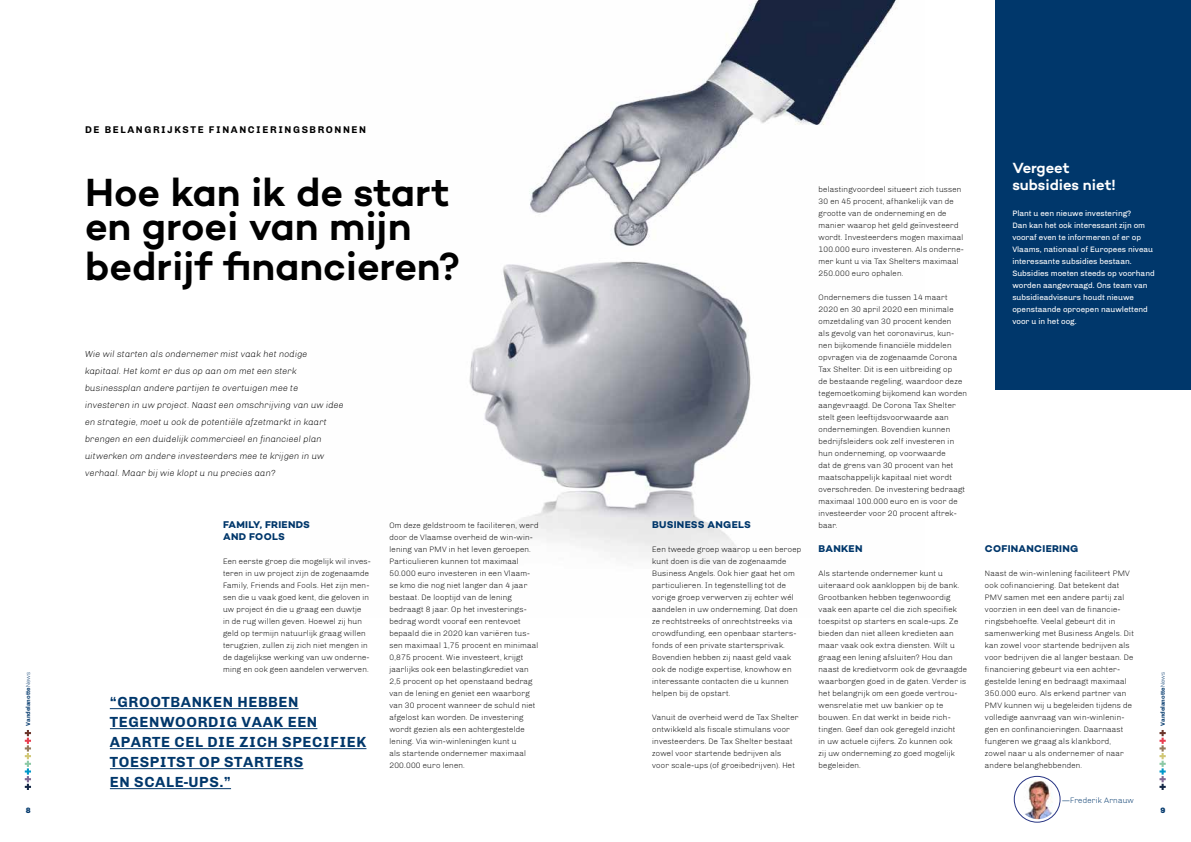
<style>
.page{position:relative;width:1191px;height:842px;background:#fff}
.page>*{position:absolute;margin:0;border:0;box-sizing:border-box;transform-origin:0 0}
.t1{font:600 40px/34px "Campton";color:#000}
.t2{font:700 15px/20px "Chivo";letter-spacing:.04em;color:#00376b}
.t3{font:600 15px/17px "Campton";letter-spacing:-.005em;color:#fff}
.t4{font:700 10px/12px "Campton";letter-spacing:.03em;color:#00376b}
.t5{font:700 10px "Chivo";letter-spacing:.16em;color:#000}
.t6{font:italic 300 9px/17px "Chivo";color:#000}
.t7{font:300 8px/12px "Chivo";color:#000}
.t8{font:8px/12px "Chivo";color:#fff}
.t9{font:300 8px "Chivo";color:#00376b}
.t10{font:900 8px "Chivo";color:#00376b}
.t11{font:700 6px "Chivo";color:#00376b}
.s1{font-weight:300}
</style>
<div class="page">
<img style="left:469px;top:0;width:428px;height:560px">
<hr style="left:110px;top:708px;width:188px;height:1px;background:#00376b">
<hr style="left:110px;top:728px;width:207px;height:1px;background:#00376b">
<hr style="left:110px;top:748px;width:256px;height:1px;background:#00376b">
<hr style="left:110px;top:768px;width:193px;height:1px;background:#00376b">
<hr style="left:110px;top:788px;width:121px;height:1px;background:#00376b">
<svg style="left:25px;top:730px;width:6px;height:60px"></svg>
<svg style="left:1159px;top:730px;width:6px;height:60px"></svg>
<div style="left:1014px;top:776px;width:46px;height:46px;border:1px solid #283583;border-radius:50%"></div>
<img style="left:1018px;top:780px;width:39px;height:39px;border-radius:20px">
<div style="left:995px;top:0;width:196px;height:354px;background:#00376b"></div>
<div style="left:995px;top:96px;width:196px;height:294px;background:#00376b"></div>
<p class="t5" style="left:85px;top:123px;width:282px">DE BELANGRIJKSTE FINANCIERINGSBRONNEN</p>
<h2 class="t3" style="left:1012px;top:159px;width:105px">Vergeet subsidies niet!</h2>
<p class="t8" style="left:1012px;top:207px;width:144px">Plant u een nieuwe investering?<br>Dan kan het ook interessant zijn om vooraf even te informeren of er op<br>Vlaams, nationaal of Europees niveau interessante subsidies bestaan.<br>Subsidies moeten steeds op voorhand worden aangevraagd. Ons team van subsidieadviseurs houdt nieuwe openstaande oproepen nauwlettend voor u in het oog.</p>
<h1 class="t1" style="left:85px;top:174px;width:366px">Hoe kan ik de start en groei van mijn</h1>
<h1 class="t1" style="left:85px;top:248px;width:376px">bedrijf financieren?</h1>
<p class="t7" style="left:818px;top:183px;width:147px">belastingvoordeel situeert zich tussen 30 en 45 procent, afhankelijk van de grootte van de onderneming en de manier waarop het geld geïnvesteerd wordt. Investeerders mogen maximaal 100.000 euro investeren. Als onderne&shy;mer kunt u via Tax Shelters maximaal 250.000 euro ophalen.</p>
<p class="t7" style="left:818px;top:291px;width:150px">Ondernemers die tussen 14 maart 2020 en 30 april 2020 een minimale omzetdaling van 30 procent kenden<br>als gevolg van het coronavirus, kun&shy;nen bijkomende financiële middelen opvragen via de zogenaamde Corona Tax Shelter. Dit is een uitbreiding op<br>de bestaande regeling, waardoor deze tegemoetkoming bijkomend kan worden aangevraagd. De Corona Tax Shelter stelt geen leeftijdsvoorwaarde aan ondernemingen. Bovendien kunnen bedrijfsleiders ook zelf investeren in hun onderneming, op voorwaarde<br>dat de grens van 30 procent van het maatschappelijk kapitaal niet wordt overschreden. De investering bedraagt maximaal 100.000 euro en is voor de investeerder voor 20 procent aftrek&shy;baar.</p>
<p class="t4" style="left:818px;top:542px;width:45px">BANKEN</p>
<p class="t7" style="left:818px;top:567px;width:150px">Als startende ondernemer kunt u uiteraard ook aankloppen bij de bank.<br>Grootbanken hebben tegenwoordig vaak een aparte cel die zich specifiek toespitst op starters en scale-ups. Ze bieden dan niet alleen kredieten aan maar vaak ook extra diensten. Wilt u graag een lening afsluiten? Hou dan naast de kredietvorm ook de gevraagde waarborgen goed in de gaten. Verder is het belangrijk om een goede vertrou&shy;wensrelatie met uw bankier op te bouwen. En dat werkt in beide rich&shy;tingen. Geef dan ook geregeld inzicht<br>in uw actuele cijfers. Zo kunnen ook<br>zij uw onderneming zo goed mogelijk begeleiden.</p>
<p class="t6" style="left:85px;top:345px;width:260px">Wie wil starten als ondernemer mist vaak het nodige kapitaal. Het komt er dus op aan om met een sterk businessplan andere partijen te overtuigen mee te investeren in uw project. Naast een omschrijving van uw idee en strategie, moet u ook de potentiële afzetmarkt in kaart brengen en een duidelijk commercieel en financieel plan uitwerken om andere investeerders mee te krijgen in uw verhaal. Maar bij wie klopt u nu precies aan?</p>
<p class="t4" style="left:223px;top:518px;width:88px">FAMILY, FRIENDS<br>AND FOOLS</p>
<p class="t7" style="left:223px;top:555px;width:149px">Een eerste groep die mogelijk wil inves&shy;teren in uw project zijn de zogenaamde Family, Friends and Fools. Het zijn men&shy;sen die u vaak goed kent, die geloven in uw project én die u graag een duwtje<br>in de rug willen geven. Hoewel zij hun geld op termijn natuurlijk graag willen terugzien, zullen zij zich niet mengen in de dagelijkse werking van uw onderne&shy;ming en ook geen aandelen verwerven.</p>
<p class="t7" style="left:389px;top:519px;width:151px">Om deze geldstroom te faciliteren, werd door de Vlaamse overheid de win-win&shy;lening van PMV in het leven geroepen.<br>Particulieren kunnen tot maximaal 50.000 euro investeren in een Vlaam&shy;se kmo die nog niet langer dan 4 jaar bestaat. De looptijd van de lening bedraagt 8 jaar. Op het investerings&shy;bedrag wordt vooraf een rentevoet bepaald die in 2020 kan variëren tus&shy;sen maximaal 1,75 procent en minimaal 0,875 procent. Wie investeert, krijgt jaarlijks ook een belastingkrediet van 2,5 procent op het openstaand bedrag van de lening en geniet een waarborg van 30 procent wanneer de schuld niet afgelost kan worden. De investering wordt gezien als een achtergestelde lening. Via win-winleningen kunt u<br>als startende ondernemer maximaal 200.000 euro lenen.</p>
<p class="t4" style="left:652px;top:518px;width:100px">BUSINESS ANGELS</p>
<p class="t4" style="left:985px;top:542px;width:95px">COFINANCIERING</p>
<p class="t7" style="left:985px;top:567px;width:151px">Naast de win-winlening faciliteert PMV ook cofinanciering. Dat betekent dat PMV samen met een andere partij zal voorzien in een deel van de financie&shy;ringsbehoefte. Veelal gebeurt dit in samenwerking met Business Angels. Dit kan zowel voor startende bedrijven als voor bedrijven die al langer bestaan. De financiering gebeurt via een achter&shy;gestelde lening en bedraagt maximaal 350.000 euro. Als erkend partner van PMV kunnen wij u begeleiden tijdens de volledige aanvraag van win-winlenin&shy;gen en confinancieringen. Daarnaast fungeren we graag als klankbord, zowel naar u als ondernemer of naar andere belanghebbenden.</p>
<p class="t7" style="left:652px;top:543px;width:151px">Een tweede groep waarop u een beroep kunt doen is die van de zogenaamde Business Angels. Ook hier gaat het om particulieren. In tegenstelling tot de vorige groep verwerven zij echter wél aandelen in uw onderneming. Dat doen ze rechtstreeks of onrechtstreeks via crowdfunding, een openbaar starters&shy;fonds of een private startersprivak.<br>Bovendien hebben zij naast geld vaak ook de nodige expertise, knowhow en interessante contacten die u kunnen helpen bij de opstart.</p>
<p class="t7" style="left:652px;top:711px;width:148px">Vanuit de overheid werd de Tax Shelter ontwikkeld als fiscale stimulans voor investeerders. De Tax Shelter bestaat zowel voor startende bedrijven als voor scale-ups (of groeibedrijven). Het</p>
<p class="t11" style="left:24px;top:725px;width:55px;rotate:-90deg">Vandelanotte<span class="s1">News</span></p>
<p class="t11" style="left:1159px;top:725px;width:55px;rotate:-90deg">Vandelanotte<span class="s1">News</span></p>
<h2 class="t2" style="left:110px;top:691px;width:258px">“GROOTBANKEN HEBBEN<br>TEGENWOORDIG VAAK EEN<br>APARTE CEL DIE ZICH SPECIFIEK<br>TOESPITST OP STARTERS<br>EN SCALE-UPS.”</h2>
<p class="t9" style="left:1061px;top:796px;width:74px">—Frederik Arnauw</p>
<p class="t10" style="left:26px;top:806px;width:6px">8</p>
<p class="t10" style="left:1160px;top:806px;width:6px">9</p>
</div>
